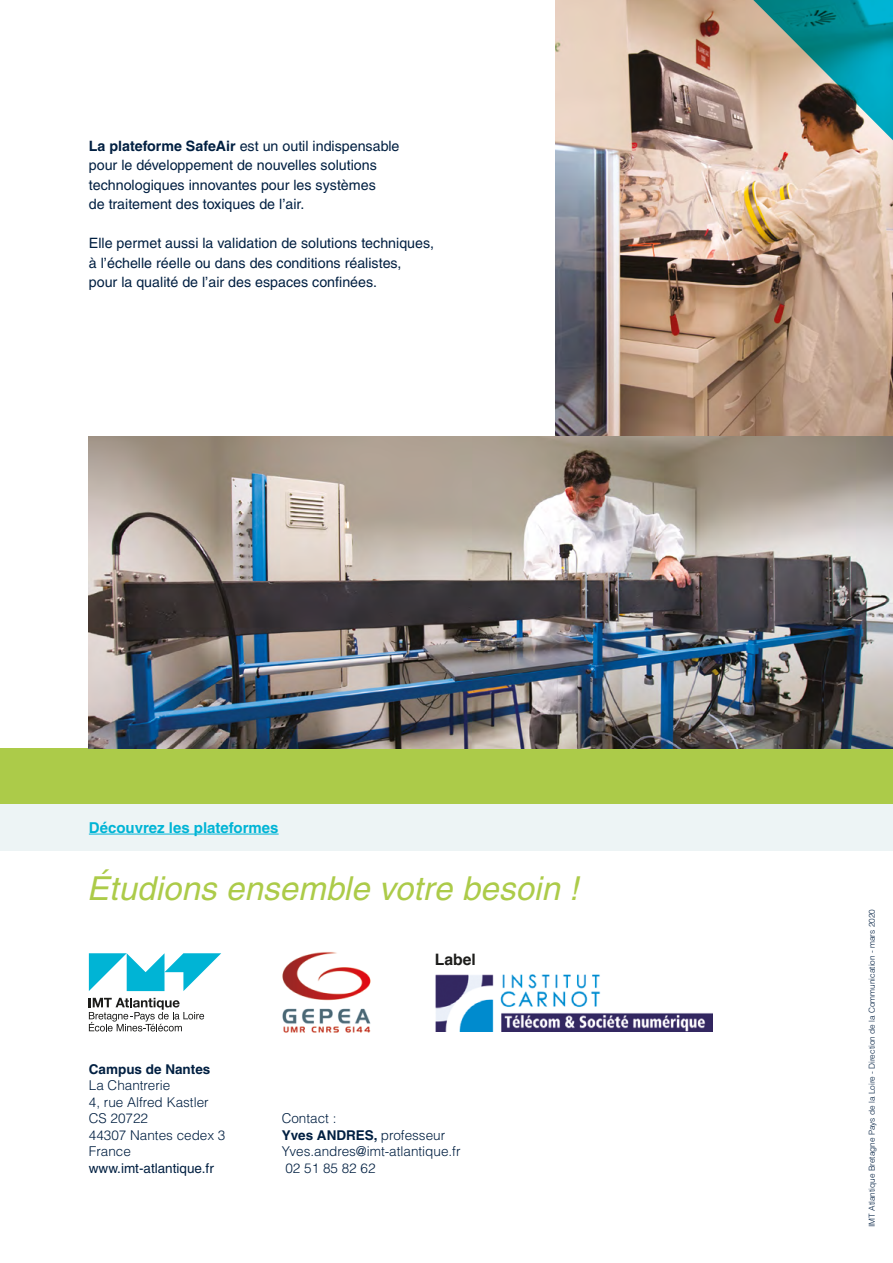
<style>
.page{position:relative;width:893px;height:1263px;background:#fff}
.page>*{position:absolute;margin:0;border:0;box-sizing:border-box;transform-origin:0 0}
.t1{font:italic 33px "Helvetica LT Pro";letter-spacing:.005em;color:#accb49}
.t2{font:700 15.75px "Helvetica";color:#1d1d1b}
.t3{font:700 15px "Helvetica LT Pro";color:#00b4d5}
.t4{font:14.25px/19.5px "Helvetica LT Pro";color:#001f41}
.t5{font:300 13.5px/16.5px "Helvetica LT Pro";color:#001f41}
.t6{font:13.5px "Helvetica LT Pro";color:#001f41}
.t7{font:700 13.5px "Helvetica LT Pro";color:#001f41}
.t8{font:300 8.25px "Helvetica LT Pro";color:#001f41}
.s1{font-weight:700}
</style>
<div class="page">
<img style="left:282px;top:952px;width:89px;height:81px">
<svg style="left:89px;top:998px;width:115px;height:33px"></svg>
<svg style="left:89px;top:953px;width:132px;height:38px"></svg>
<div style="left:0;top:804px;width:893px;height:46px;background:#edf4f5"></div>
<img style="left:555px;top:0;width:338px;height:437px">
<div style="left:0;top:748px;width:893px;height:56px;background:#accb49"></div>
<svg style="left:749px;top:0;width:144px;height:140px;background:#5b9692"></svg>
<img style="left:89px;top:437px;width:804px;height:311px">
<img style="left:435px;top:975px;width:277px;height:56px">
<hr style="left:89px;top:834px;width:190px;height:1px;background:#00b4d5">
<p class="t4" style="left:89px;top:136px;width:312px"><span class="s1">La plateforme SafeAir</span> est un outil indispensable pour le développement de nouvelles solutions technologiques innovantes pour les systèmes<br>de traitement des toxiques de l’air.</p>
<p class="t4" style="left:89px;top:233px;width:347px">Elle permet aussi la validation de solutions techniques, à l’échelle réelle ou dans des conditions réalistes,<br>pour la qualité de l’air des espaces confinées.</p>
<p class="t3" style="left:89px;top:818px;width:191px">Découvrez les plateformes</p>
<h1 class="t1" style="left:87px;top:869px;width:493px">Étudions ensemble votre besoin !</h1>
<p class="t7" style="left:89px;top:1061px;width:123px">Campus de Nantes</p>
<p class="t5" style="left:89px;top:1077px;width:138px">La Chantrerie<br>4, rue Alfred Kastler<br>CS 20722<br>44307 Nantes cedex 3<br>France</p>
<p class="t6" style="left:89px;top:1160px;width:127px">www.imt-atlantique.fr</p>
<p class="t2" style="left:435px;top:947px;width:43px">Label</p>
<p class="t5" style="left:282px;top:1110px;width:180px">Contact :<br><span class="s1">Yves ANDRES,</span> professeur<br>Yves.andres@imt-atlantique.fr<br>02 51 85 82 62</p>
<p class="t8" style="left:867px;top:1227px;width:319px;rotate:-90deg">IMT Atlantique Bretagne Pays de la Loire - Direction de la Communication - mars 2020</p>
</div>
